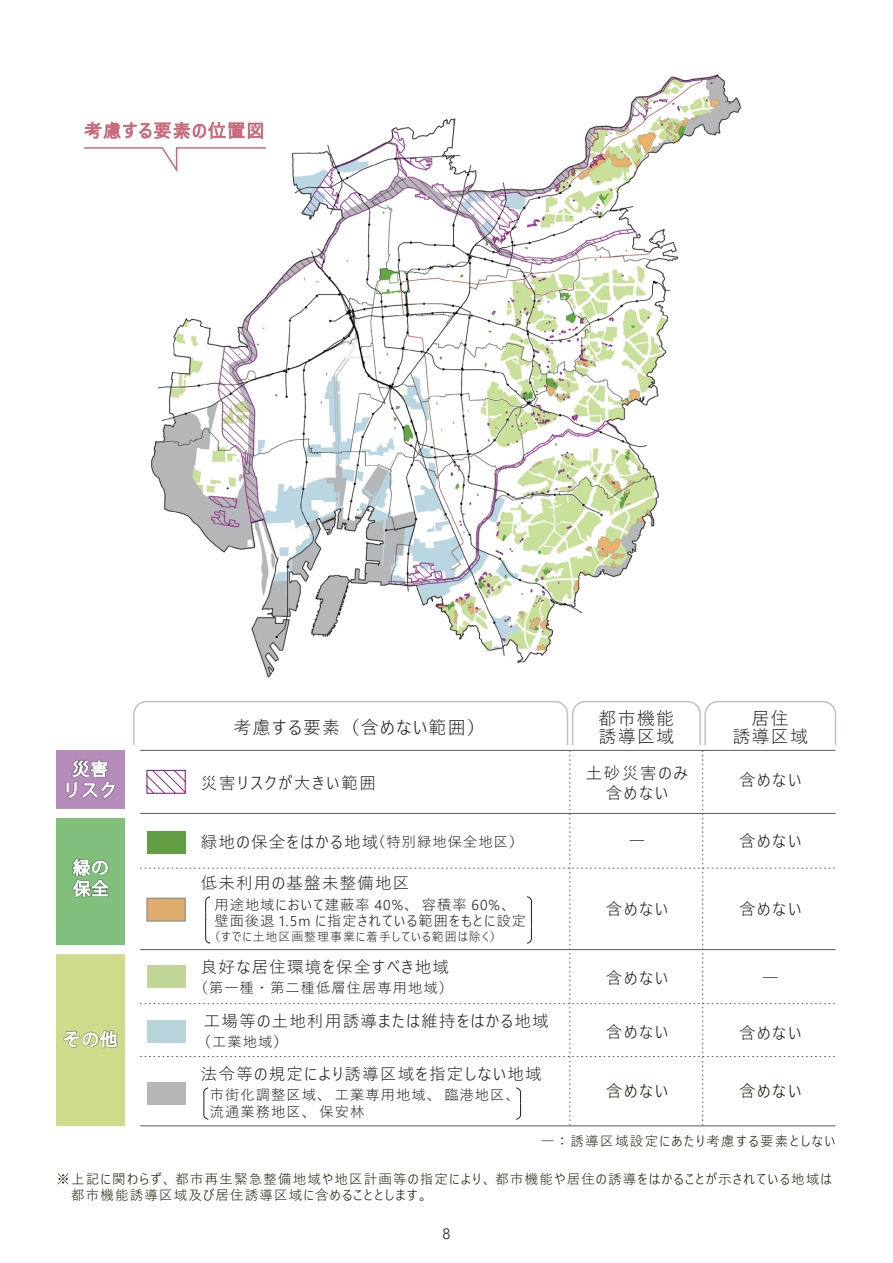
<style>
.page{position:relative;width:893px;height:1263px;background:#fff}
.page>*{position:absolute;margin:0;border:0;box-sizing:border-box;transform-origin:0 0}
.t1{font:300 18px/18.8px "Yu Gothic UI";letter-spacing:.07em;color:#231f20}
.t2{font:18px "Yu Gothic UI";letter-spacing:.07em;color:#c96b7b}
.t3{font:300 16.5px "Yu Gothic UI";letter-spacing:.075em;color:#231f20}
.t4{font:300 16.5px/19.5px "Yu Gothic UI";letter-spacing:.1em;color:#231f20;text-align:center}
.t5{font:300 16.5px "Yu Gothic UI";letter-spacing:.1em;color:#1d1b01}
.t6{font:300 15px "Yu Gothic UI";color:#231f20}
.t7{font:300 14.25px/16.5px "Yu Gothic UI";letter-spacing:.075em;color:#231f20}
.t8{font:300 13.5px/16.5px "Yu Gothic UI";letter-spacing:.085em;color:#1d1b01}
.t9{font:300 12px "Yu Gothic UI";letter-spacing:.075em;color:#231f20}
.s1{font-size:14.25px}
</style>
<div class="page">
<img style="left:150px;top:74px;width:592px;height:604px">
<div style="left:57px;top:750px;width:68px;height:63px;background:#b58cba"></div>
<div style="left:57px;top:813px;width:68px;height:137px;background:#81bf7d"></div>
<div style="left:57px;top:950px;width:68px;height:176px;background:#cfda8a"></div>
<div style="left:53px;top:809px;width:75px;height:9px;background:#fff"></div>
<div style="left:53px;top:945px;width:75px;height:9px;background:#fff"></div>
<svg style="left:84px;top:121px;width:179px;height:18px"></svg>
<svg style="left:84px;top:146px;width:183px;height:29px"></svg>
<svg style="left:133px;top:701px;width:704px;height:425px"></svg>
<div style="left:146px;top:770px;width:40px;height:24px;border:1px solid #8c2883"></div>
<div style="left:147px;top:831px;width:38px;height:23px;background:#629f44"></div>
<div style="left:147px;top:898px;width:39px;height:23px;background:#deac6c;border:1px solid #808285"></div>
<div style="left:147px;top:965px;width:38px;height:23px;background:#c0d696"></div>
<div style="left:147px;top:1020px;width:38px;height:23px;background:#b7d4dd"></div>
<div style="left:147px;top:1082px;width:38px;height:22px;background:#b6b6b8"></div>
<svg style="left:66px;top:760px;width:50px;height:39px"></svg>
<svg style="left:72px;top:858px;width:38px;height:40px"></svg>
<svg style="left:63px;top:1030px;width:55px;height:18px"></svg>
<p class="t2" style="left:84px;top:114px;width:182px">考慮する要素の位置図</p>
<p class="t1" style="left:598px;top:706px;width:77px">都市機能誘導区域</p>
<p class="t1" style="left:732px;top:706px;width:77px;text-align:center">居住<br>誘導区域</p>
<p class="t1" style="left:234px;top:716px;width:253px">考慮する要素（含めない範囲）</p>
<p class="t4" style="left:201px;top:771px;width:177px">災害リスクが大きい範囲</p>
<p class="t4" style="left:586px;top:761px;width:104px">土砂災害のみ含めない</p>
<p class="t3" style="left:739px;top:764px;width:64px">含めない</p>
<p class="t3" style="left:201px;top:826px;width:324px">緑地の保全をはかる地域<span class="s1">（特別緑地保全地区）</span></p>
<p class="t3" style="left:201px;top:868px;width:210px">低未利用の基盤未整備地区</p>
<p class="t7" style="left:214px;top:894px;width:313px">用途地域において建蔽率 40%、容積率 60%、壁面後退 1.5m に指定されている範囲をもとに設定</p>
<p class="t9" style="left:208px;top:925px;width:295px">（すでに土地区画整理事業に着手している範囲は除く）</p>
<p class="t3" style="left:201px;top:951px;width:250px">良好な居住環境を保全すべき地域</p>
<p class="t7" style="left:194px;top:978px;width:261px">（第一種・第二種低層住居専用地域）</p>
<p class="t3" style="left:204px;top:1005px;width:346px">工場等の土地利用誘導または維持をはかる地域</p>
<p class="t7" style="left:197px;top:1032px;width:92px">（工業地域）</p>
<p class="t3" style="left:629px;top:826px;width:18px">―</p>
<p class="t3" style="left:739px;top:826px;width:64px">含めない</p>
<p class="t3" style="left:606px;top:893px;width:64px">含めない</p>
<p class="t3" style="left:739px;top:893px;width:64px">含めない</p>
<p class="t3" style="left:606px;top:962px;width:64px">含めない</p>
<p class="t3" style="left:762px;top:963px;width:18px">―</p>
<p class="t3" style="left:606px;top:1016px;width:64px">含めない</p>
<p class="t3" style="left:739px;top:1018px;width:64px">含めない</p>
<p class="t3" style="left:201px;top:1058px;width:342px">法令等の規定により誘導区域を指定しない地域</p>
<p class="t7" style="left:210px;top:1085px;width:307px">市街化調整区域、工業専用地域、臨港地区、流通業務地区、保安林</p>
<p class="t5" style="left:739px;top:1076px;width:64px">含めない</p>
<p class="t8" style="left:541px;top:1131px;width:296px">―：誘導区域設定にあたり考慮する要素としない</p>
<p class="t8" style="left:57px;top:1169px;width:777px">※上記に関わらず、都市再生緊急整備地域や地区計画等の指定により、都市機能や居住の誘導をはかることが示されている地域は　都市機能誘導区域及び居住誘導区域に含めることとします。</p>
<p class="t5" style="left:606px;top:1076px;width:64px">含めない</p>
<p class="t6" style="left:442px;top:1220px;width:9px">8</p>
</div>
